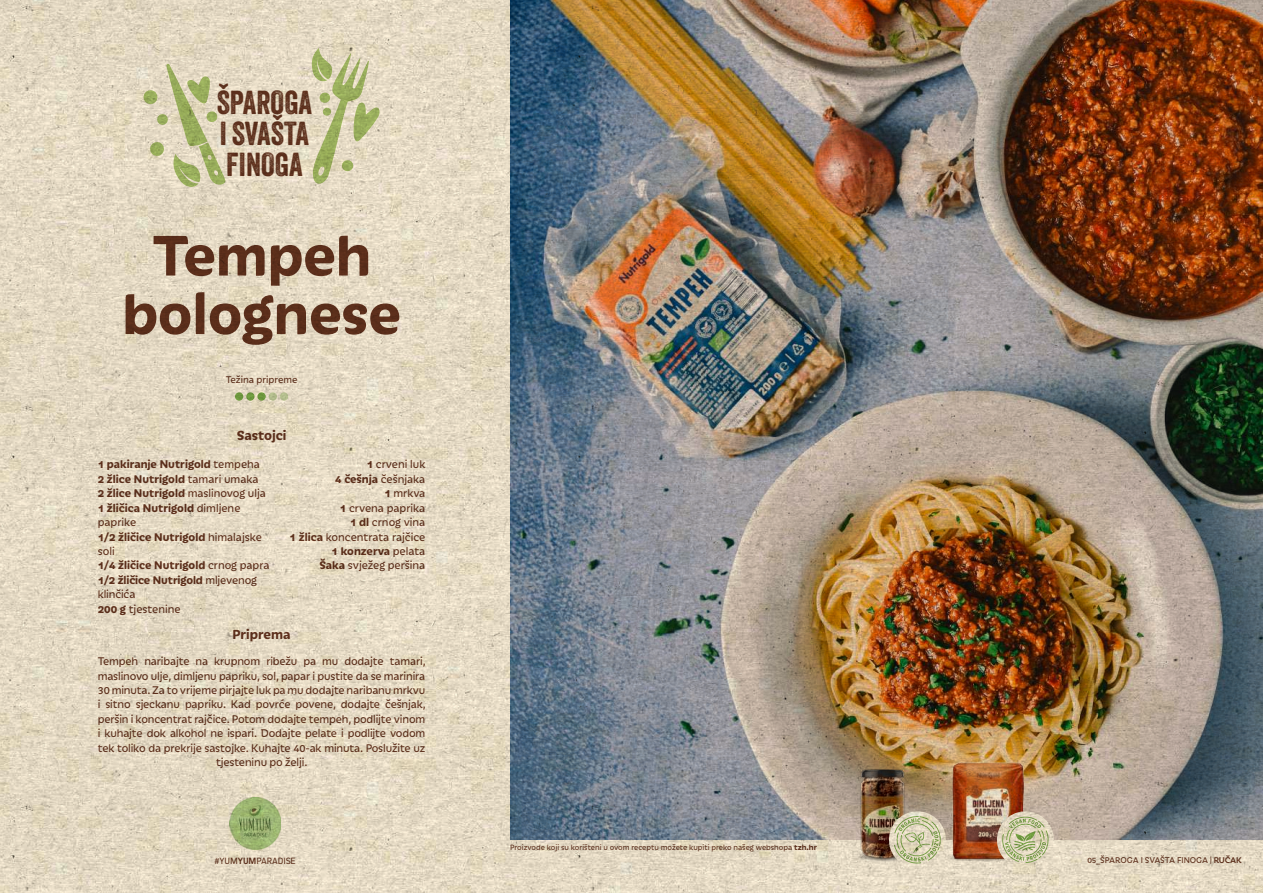
<style>
.page{position:relative;width:1263px;height:893px;background:#fff}
.page>*{position:absolute;margin:0;border:0;box-sizing:border-box;transform-origin:0 0}
.t1{font:700 61.5px/58.5px "Iskra";color:#663724;text-align:center}
.t2{font:32.25px/31.2px "Veneer";color:#663724;text-align:justify}
.t3{font:700 14.25px "Iskra";color:#663724}
.t4{font:12px/14.4px "Iskra";letter-spacing:-.01em;color:#663724;text-align:center}
.t5{font:700 12px/14.4px "Iskra";color:#663724}
.t6{font:10.5px "Iskra";color:#663724}
.t7{font:9.45px "Kiro";color:#663724}
.t8{font:9px "Iskra";letter-spacing:-.01em;color:#663724}
.t9{font:8.25px "Iskra";color:#663724}
.s1{font-weight:400}
.s2{font-weight:700}
.s3{font-weight:500}
</style>
<div class="page">
<img style="left:0;top:0;width:1263px;height:893px">
<h2 class="t2" style="left:217px;top:86px;width:97px">ŠPAROGA I SVAŠTA FINOGA</h2>
<h1 class="t1" style="left:122px;top:222px;width:280px">Tempeh bolognese</h1>
<p class="t6" style="left:226px;top:372px;width:73px">Težina pripreme</p>
<p class="t3" style="left:237px;top:425px;width:51px">Sastojci</p>
<p class="t5" style="left:98px;top:456px;width:173px">1 pakiranje Nutrigold <span class="s1">tempeha<br></span>2 žlice Nutrigold <span class="s1">tamari umaka<br></span>2 žlice Nutrigold <span class="s1">maslinovog ulja<br></span>1 žličica Nutrigold <span class="s1">dimljene paprike<br></span>1/2 žličice Nutrigold <span class="s1">himalajske soli<br></span>1/4 žličice Nutrigold <span class="s1">crnog papra<br></span>1/2 žličice Nutrigold <span class="s1">mljevenog klinčića<br></span>200 g <span class="s1">tjestenine</span></p>
<p class="t4" style="left:290px;top:457px;width:137px;text-align:right"><span class="s2">1</span> crveni luk<br><span class="s2">4 češnja</span> češnjaka<br><span class="s2">1</span> mrkva<br><span class="s2">1</span> crvena paprika<br><span class="s2">1 dl</span> crnog vina<br><span class="s2">1 žlica</span> koncentrata rajčice<br><span class="s2">1 konzerva</span> pelata<br><span class="s2">Šaka</span> svježeg peršina</p>
<p class="t3" style="left:233px;top:624px;width:60px">Priprema</p>
<p class="t4" style="left:98px;top:653px;width:330px">Tempeh naribajte na krupnom ribežu pa mu dodajte tamari, maslinovo ulje, dimljenu papriku, sol, papar i pustite da se marinira 30 minuta. Za to vrijeme pirjajte luk pa mu dodajte naribanu mrkvu i sitno sjeckanu papriku. Kad povrće povene, dodajte češnjak, peršin i koncentrat rajčice. Potom dodajte tempeh, podlijte vinom i kuhajte dok alkohol ne ispari. Dodajte pelate i podlijte vodom tek toliko da prekrije sastojke. Kuhajte 40-ak minuta. Poslužite uz tjesteninu po želji.</p>
<p class="t9" style="left:510px;top:842px;width:308px">Proizvode koji su korišteni u ovom receptu možete kupiti preko našeg webshopa <span class="s2">tzh.hr</span></p>
<p class="t7" style="left:214px;top:855px;width:83px">#YUM<span class="s2">YUM</span>PARADISE</p>
<p class="t8" style="left:1087px;top:854px;width:156px">05_ŠPAROGA I SVAŠTA FINOGA | <span class="s3">RUČAK</span></p>
</div>
